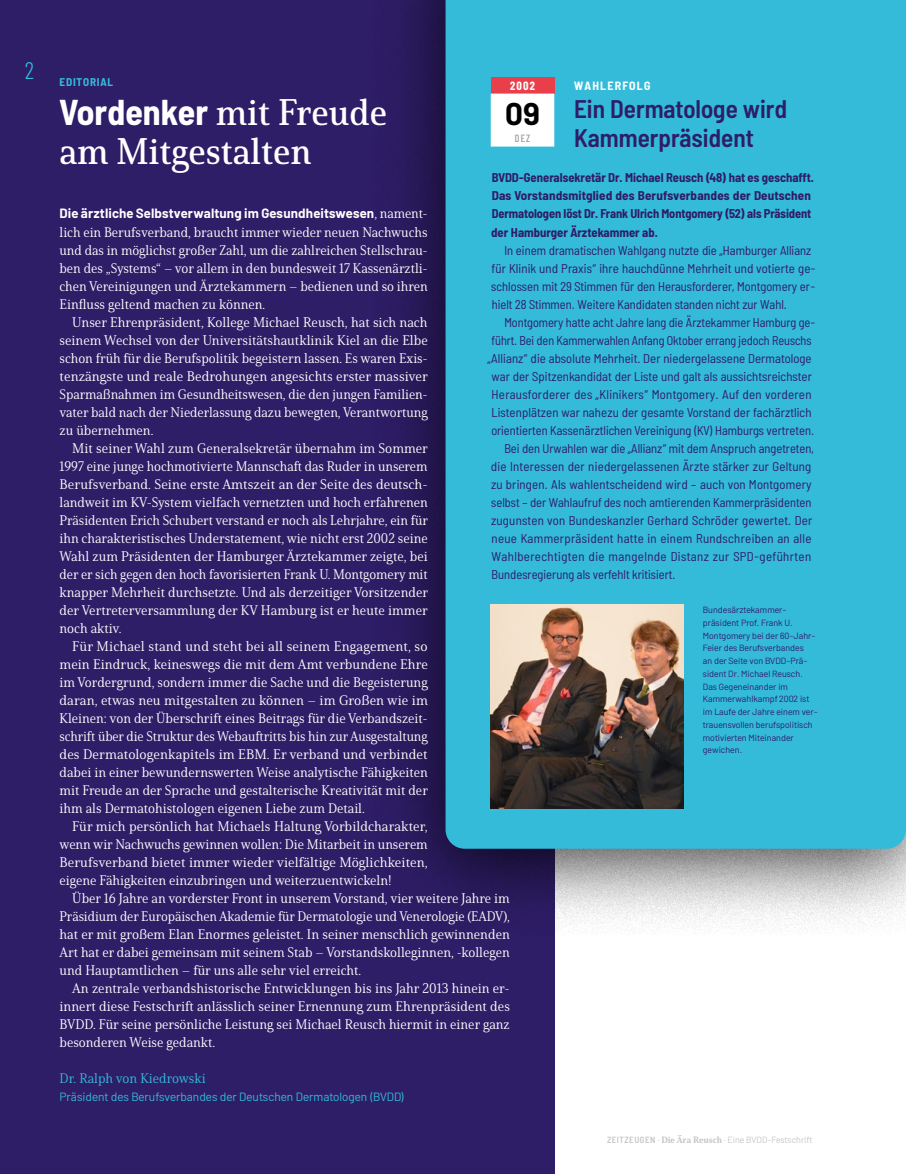
<style>
.page{position:relative;width:906px;height:1174px;background:#fff}
.page>*{position:absolute;margin:0;border:0;box-sizing:border-box;transform-origin:0 0}
.t1{font:700 semi-condensed 36px "Barlow";color:#fff}
.t2{font:36px "Solitas Serif Nor Dem";color:#fff}
.t3{font:700 31.5px "Barlow";color:#000}
.t4{font:600 semi-condensed 25.5px/28.5px "Barlow";color:#2e1d67}
.t5{font:300 24px "Barlow Condensed";color:#34bbda}
.t6{font:13.5px/18px "Solitas Serif Nor Reg";color:#fff;text-align:justify}
.t7{font:700 13.5px "Barlow";letter-spacing:.01em;color:#fff}
.t8{font:13.5px "Solitas Serif Nor Reg";color:#34bbda}
.t9{font:semi-condensed 12.75px/18px "Barlow";letter-spacing:.005em;color:#2e1d67}
.t10{font:700 semi-condensed 12.75px/18px "Barlow";color:#2e1d67}
.t11{font:semi-condensed 12.75px "Barlow";letter-spacing:.03em;color:#2e1d67}
.t12{font:12px "Barlow";color:#34bbda}
.t13{font:700 semi-condensed 12px "Barlow";letter-spacing:.1em;color:#fff}
.t14{font:700 12px "Barlow Condensed";color:#fff}
.t15{font:700 semi-condensed 11.25px "Barlow";letter-spacing:.075em;color:#34bbda}
.t16{font:500 10.5px "Barlow Condensed";color:#9d9d9c}
.t17{font:9px/12.8px "Barlow";color:#2e1d67}
.t18{font:9px "Barlow";color:#c6c6c6}
.s1{font-family:"Solitas Serif Nor Dem";font-weight:400;font-stretch:normal}
.s2{font-family:"Solitas Serif Nor Reg";font-weight:400}
.s3{font-weight:600;font-stretch:semi-condensed}
.s4{font-family:"Solitas Serif Nor Ex B"}
</style>
<div class="page">
<div style="left:0;top:0;width:554px;height:1174px;background:#2e1d67"></div>
<div style="left:370px;top:0;width:536px;height:938px;background:#000;opacity:.75"></div>
<div style="left:445px;top:0;width:461px;height:848px;background:#34bbda"></div>
<div style="left:491px;top:78px;width:63px;height:16px;background:#e83f4b"></div>
<div style="left:491px;top:94px;width:63px;height:53px;background:#fff"></div>
<img style="left:491px;top:604px;width:193px;height:204px">
<h3 class="t5" style="left:25px;top:53px;width:10px">2</h3>
<p class="t15" style="left:60px;top:73px;width:55px">EDITORIAL</p>
<h1 class="t1" style="left:60px;top:86px;width:329px">Vordenker <span class="s1">mit Freude</span></h1>
<h1 class="t2" style="left:60px;top:129px;width:253px">am Mitgestalten</h1>
<p class="t14" style="left:510px;top:77px;width:26px">2002</p>
<p class="t13" style="left:574px;top:77px;width:78px">WAHLERFOLG</p>
<h3 class="t4" style="left:574px;top:93px;width:214px">Ein Dermatologe wird<br>Kammerpräsident</h3>
<h2 class="t3" style="left:505px;top:90px;width:36px">09</h2>
<p class="t16" style="left:515px;top:131px;width:17px">DEZ</p>
<p class="t10" style="left:491px;top:168px;width:324px">BVDD-Generalsekretär Dr. Michael Reusch (48) hat es geschafft.<br>Das Vorstandsmitglied des Berufsverbandes der Deutschen Dermatologen löst Dr. Frank Ulrich Montgomery (52) als Präsident der Hamburger Ärztekammer ab.</p>
<p class="t9" style="left:491px;top:240px;width:326px;text-indent:13px">In einem dramatischen Wahlgang nutzte die „Hamburger Allianz für Klinik und Praxis“ ihre hauchdünne Mehrheit und votierte ge&shy;schlossen mit 29 Stimmen für den Herausforderer, Montgomery er&shy;hielt 28 Stimmen. Weitere Kandidaten standen nicht zur Wahl.</p>
<p class="t9" style="left:504px;top:312px;width:312px">Montgomery hatte acht Jahre lang die Ärztekammer Hamburg ge-</p>
<p class="t9" style="left:491px;top:330px;width:321px">führt. Bei den Kammerwahlen Anfang Oktober errang jedoch Reuschs</p>
<p class="t9" style="left:488px;top:348px;width:325px">„Allianz“ die absolute Mehrheit. Der niedergelassene Dermatologe</p>
<p class="t9" style="left:491px;top:366px;width:322px">war der Spitzenkandidat der Liste und galt als aussichtsreichster</p>
<p class="t9" style="left:491px;top:384px;width:321px">Herausforderer des „Klinikers“ Montgomery. Auf den vorderen</p>
<p class="t9" style="left:491px;top:402px;width:321px">Listenplätzen war nahezu der gesamte Vorstand der fachärztlich</p>
<p class="t9" style="left:491px;top:420px;width:324px">orientierten Kassenärztlichen Vereinigung (KV) Hamburgs vertreten.</p>
<p class="t9" style="left:504px;top:438px;width:311px">Bei den Urwahlen war die „Allianz“ mit dem Anspruch angetreten,</p>
<p class="t9" style="left:491px;top:456px;width:322px">die Interessen der niedergelassenen Ärzte stärker zur Geltung</p>
<p class="t9" style="left:491px;top:474px;width:322px">zu bringen. Als wahlentscheidend wird – auch von Montgomery</p>
<p class="t9" style="left:491px;top:492px;width:322px">selbst – der Wahlaufruf des noch amtierenden Kammerpräsidenten</p>
<p class="t9" style="left:491px;top:510px;width:323px">zugunsten von Bundeskanzler Gerhard Schröder gewertet. Der</p>
<p class="t9" style="left:491px;top:528px;width:321px">neue Kammerpräsident hatte in einem Rundschreiben an alle</p>
<p class="t11" style="left:491px;top:547px;width:321px">Wahlberechtigten die mangelnde Distanz zur SPD-geführten</p>
<p class="t9" style="left:491px;top:564px;width:185px">Bundesregierung als verfehlt kritisiert.</p>
<p class="t7" style="left:60px;top:204px;width:370px">Die ärztliche Selbstverwaltung im Gesundheitswesen<span class="s2">, nament-</span></p>
<p class="t6" style="left:60px;top:223px;width:370px">lich ein Berufsverband, braucht immer wieder neuen Nachwuchs und das in möglichst großer Zahl, um die zahlreichen Stellschrau&shy;ben des „Systems“ – vor allem in den bundesweit 17 Kassenärztli&shy;chen Vereinigungen und Ärztekammern – bedienen und so ihren Einfluss geltend machen zu können.</p>
<p class="t6" style="left:60px;top:313px;width:370px;text-indent:13px">Unser Ehrenpräsident, Kollege Michael Reusch, hat sich nach seinem Wechsel von der Universitätshautklinik Kiel an die Elbe schon früh für die Berufspolitik begeistern lassen. Es waren Exis&shy;tenzängste und reale Bedrohungen angesichts erster massiver Sparmaßnahmen im Gesundheitswesen, die den jungen Familien&shy;vater bald nach der Niederlassung dazu bewegten, Verantwortung zu übernehmen.</p>
<p class="t6" style="left:60px;top:439px;width:370px;text-indent:13px">Mit seiner Wahl zum Generalsekretär übernahm im Sommer 1997 eine junge hochmotivierte Mannschaft das Ruder in unserem Berufsverband. Seine erste Amtszeit an der Seite des deutsch&shy;landweit im KV-System vielfach vernetzten und hoch erfahrenen Präsidenten Erich Schubert verstand er noch als Lehrjahre, ein für ihn charakteristisches Understatement, wie nicht erst 2002 seine Wahl zum Präsidenten der Hamburger Ärztekammer zeigte, bei der er sich gegen den hoch favorisierten Frank U. Montgomery mit knapper Mehrheit durchsetzte. Und als derzeitiger Vorsitzender der Vertreterversammlung der KV Hamburg ist er heute immer noch aktiv.</p>
<p class="t6" style="left:60px;top:637px;width:370px;text-indent:13px">Für Michael stand und steht bei all seinem Engagement, so mein Eindruck, keineswegs die mit dem Amt verbundene Ehre im Vordergrund, sondern immer die Sache und die Begeisterung daran, etwas neu mitgestalten zu können – im Großen wie im Kleinen: von der Überschrift eines Beitrags für die Verbandszeit&shy;schrift über die Struktur des Webauftritts bis hin zur Ausgestaltung des Dermatologenkapitels im EBM. Er verband und verbindet dabei in einer bewundernswerten Weise analytische Fähigkeiten mit Freude an der Sprache und gestalterische Kreativität mit der ihm als Dermatohistologen eigenen Liebe zum Detail.</p>
<p class="t6" style="left:60px;top:817px;width:370px;text-indent:13px">Für mich persönlich hat Michaels Haltung Vorbildcharakter, wenn wir Nachwuchs gewinnen wollen: Die Mitarbeit in unserem Berufsverband bietet immer wieder vielfältige Möglichkeiten, eigene Fähigkeiten einzubringen und weiterzuentwickeln!</p>
<p class="t6" style="left:60px;top:889px;width:452px;text-indent:13px">Über 16 Jahre an vorderster Front in unserem Vorstand, vier weitere Jahre im Präsidium der Europäischen Akademie für Dermatologie und Venerologie (EADV), hat er mit großem Elan Enormes geleistet. In seiner menschlich gewinnenden Art hat er dabei gemeinsam mit seinem Stab – Vorstandskolleginnen, -kollegen und Hauptamtlichen – für uns alle sehr viel erreicht.</p>
<p class="t6" style="left:60px;top:979px;width:452px;text-indent:13px">An zentrale verbandshistorische Entwicklungen bis ins Jahr 2013 hinein er&shy;innert diese Festschrift anlässlich seiner Ernennung zum Ehrenpräsident des BVDD. Für seine persönliche Leistung sei Michael Reusch hiermit in einer ganz besonderen Weise gedankt.</p>
<p class="t17" style="left:703px;top:602px;width:116px">Bundesärztekammer&shy;präsident Prof. Frank U.<br>Montgomery bei der 60-Jahr-<br>Feier des Berufsverbandes<br>an der Seite von BVDD-Prä&shy;sident Dr. Michael Reusch.<br>Das Gegeneinander im<br>Kammerwahlkampf 2002 ist im Laufe der Jahre einem ver&shy;trauensvollen berufspolitisch motivierten Miteinander gewichen.</p>
<p class="t8" style="left:60px;top:1069px;width:148px">Dr. Ralph von Kiedrowski</p>
<p class="t12" style="left:60px;top:1087px;width:346px">Präsident des Berufsverbandes der Deutschen Dermatologen (BVDD)</p>
<p class="t18" style="left:607px;top:1133px;width:207px"><span class="s3">ZEITZEUGEN</span> · <span class="s4">Die Ära Reusch</span> · Eine BVDD-Festschrift</p>
</div>
